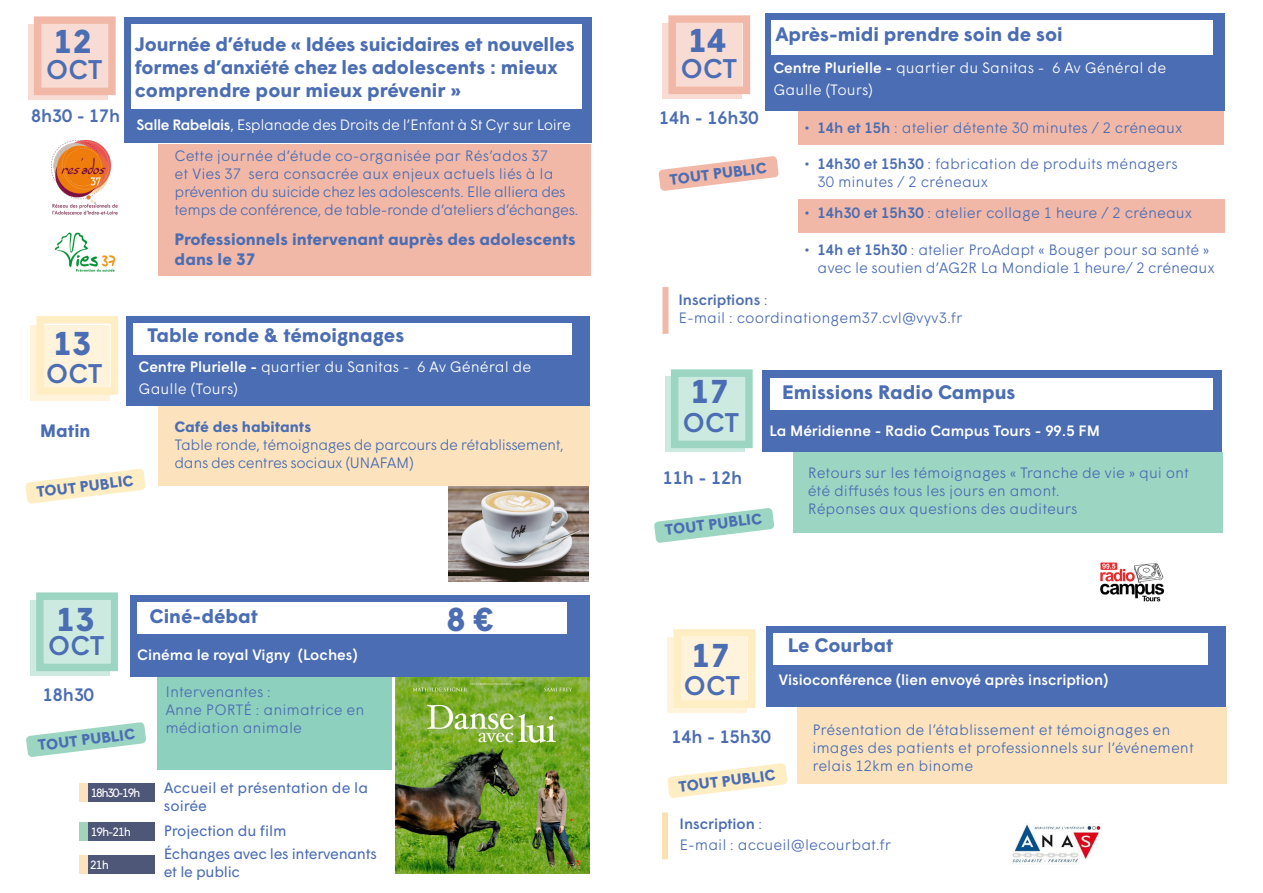
<style>
.page{position:relative;width:1263px;height:893px;background:#fff}
.page>*{position:absolute;margin:0;border:0;box-sizing:border-box;transform-origin:0 0}
.t1{font:700 33px "Wigrum";color:#4b6db3}
.t2{font:500 27px "Wigrum";letter-spacing:.005em;color:#4b6db3}
.t3{font:700 19.5px/23.4px "Wigrum";color:#4b6db3}
.t4{font:500 18px "Wigrum";color:#4b6db3}
.t5{font:700 18px "Wigrum";color:#4b6db3}
.t6{font:700 16.5px/19.5px "Wigrum";color:#4b6db3}
.t7{font:300 15px/18px "Wigrum";color:#4b6db3}
.t8{font:300 15px/18px "Wigrum";letter-spacing:-.03em;color:#4b6db3}
.t9{font:300 15px/21.6px "Wigrum";color:#fff}
.t10{font:500 15px "Wigrum";color:#fff}
.t11{font:700 15px "Wigrum";color:#4b6db3}
.t12{font:300 15px "Wigrum";letter-spacing:-.03em;color:#fff}
.t13{font:15px/18px "Wigrum";letter-spacing:-.02em;color:#4b6db3}
.t14{font:15px/18px "Wigrum";color:#4b6db3}
.t15{font:500 15px "Wigrum";color:#4b6db3}
.t16{font:12px "Wigrum";letter-spacing:-.1em;color:#fff}
.s1{font-weight:500}
.s2{font-weight:300}
</style>
<div class="page">
<div style="left:798px;top:199px;width:426px;height:33px;background:#f2b8a7"></div>
<div style="left:662px;top:23px;width:80px;height:76px;background:#f8dbd3"></div>
<div style="left:668px;top:15px;width:82px;height:79px;border:8px solid #f2b8a7"></div>
<div style="left:765px;top:13px;width:459px;height:97px;background:#4b6db3"></div>
<div style="left:772px;top:20px;width:441px;height:34px;background:#fff"></div>
<div style="left:798px;top:111px;width:425px;height:33px;background:#f2b8a7"></div>
<div style="left:662px;top:287px;width:6px;height:47px;background:#f2b8a7"></div>
<svg style="left:658px;top:156px;width:121px;height:35px"></svg>
<div style="left:794px;top:452px;width:429px;height:81px;background:#9cd5c2"></div>
<div style="left:665px;top:376px;width:79px;height:76px;background:#cdeae0"></div>
<div style="left:671px;top:369px;width:82px;height:79px;border:8px solid #9cd5c2"></div>
<div style="left:763px;top:371px;width:459px;height:81px;background:#4b6db3"></div>
<div style="left:770px;top:378px;width:442px;height:32px;background:#fff"></div>
<svg style="left:654px;top:508px;width:120px;height:35px"></svg>
<img style="left:1100px;top:562px;width:65px;height:40px">
<div style="left:667px;top:637px;width:80px;height:76px;background:#fff4db"></div>
<div style="left:673px;top:629px;width:82px;height:79px;border:8px solid #ffedc4"></div>
<div style="left:797px;top:707px;width:430px;height:77px;background:#fce3bd"></div>
<div style="left:766px;top:626px;width:460px;height:81px;background:#4b6db3"></div>
<div style="left:773px;top:633px;width:435px;height:32px;background:#fff"></div>
<div style="left:662px;top:812px;width:6px;height:47px;background:#fbe0b2"></div>
<svg style="left:667px;top:763px;width:121px;height:35px"></svg>
<img style="left:1012px;top:824px;width:91px;height:41px">
<div style="left:157px;top:677px;width:235px;height:93px;background:#8ed0be"></div>
<img style="left:395px;top:677px;width:195px;height:197px">
<img style="left:449px;top:486px;width:139px;height:95px">
<div style="left:30px;top:325px;width:80px;height:76px;background:#fff4db"></div>
<div style="left:36px;top:316px;width:82px;height:79px;border:8px solid #ffedc4"></div>
<div style="left:158px;top:405px;width:431px;height:81px;background:#fce3bd"></div>
<div style="left:126px;top:316px;width:464px;height:89px;background:#4b6db3"></div>
<div style="left:133px;top:323px;width:438px;height:32px;background:#fff"></div>
<svg style="left:25px;top:469px;width:121px;height:35px"></svg>
<div style="left:30px;top:600px;width:79px;height:76px;background:#cdeae0"></div>
<div style="left:36px;top:592px;width:82px;height:79px;border:8px solid #9cd5c2"></div>
<div style="left:130px;top:595px;width:459px;height:81px;background:#4b6db3"></div>
<div style="left:137px;top:602px;width:430px;height:32px;background:#fff"></div>
<svg style="left:26px;top:722px;width:120px;height:35px"></svg>
<div style="left:158px;top:144px;width:433px;height:132px;background:#f2b8a7"></div>
<div style="left:124px;top:17px;width:468px;height:126px;background:#4b6db3"></div>
<div style="left:131px;top:25px;width:450px;height:84px;background:#fff"></div>
<div style="left:28px;top:24px;width:79px;height:76px;background:#f8dbd3"></div>
<div style="left:34px;top:16px;width:82px;height:79px;border:8px solid #f2b8a7"></div>
<div style="left:79px;top:783px;width:67px;height:18px;background:#fce3bd"></div>
<div style="left:88px;top:783px;width:67px;height:18px;background:#4f5778"></div>
<div style="left:79px;top:822px;width:67px;height:18px;background:#a0d5ba"></div>
<div style="left:88px;top:822px;width:67px;height:18px;background:#4f5778"></div>
<div style="left:79px;top:855px;width:67px;height:19px;background:#fce3bd"></div>
<div style="left:88px;top:855px;width:67px;height:19px;background:#4f5778"></div>
<img style="left:54px;top:232px;width:61px;height:40px">
<img style="left:51px;top:141px;width:67px;height:74px">
<p class="t1" style="left:53px;top:17px;width:40px">12</p>
<p class="t2" style="left:46px;top:49px;width:58px">OCT</p>
<p class="t4" style="left:31px;top:102px;width:91px">8h30 - 17h</p>
<p class="t3" style="left:135px;top:31px;width:441px">Journée d’étude « Idées suicidaires et nouvelles formes d’anxiété chez les adolescents : mieux comprendre pour mieux prévenir »</p>
<p class="t12" style="left:137px;top:113px;width:436px"><span class="s1">Salle Rabelais</span>, Esplanade des Droits de l’Enfant à St Cyr sur Loire</p>
<p class="t8" style="left:175px;top:146px;width:405px">Cette journée d’étude co-organisée par Rés’ados 37<br>et Vies 37 sera consacrée aux enjeux actuels liés à la prévention du suicide chez les adolescents. Elle alliera des temps de conférence, de table-ronde d’ateliers d’échanges.</p>
<p class="t6" style="left:175px;top:229px;width:402px">Professionnels intervenant auprès des adolescents dans le 37</p>
<p class="t1" style="left:53px;top:319px;width:40px">13</p>
<p class="t3" style="left:147px;top:322px;width:258px">Table ronde &amp; témoignages</p>
<p class="t2" style="left:46px;top:353px;width:58px">OCT</p>
<p class="t9" style="left:139px;top:355px;width:394px"><span class="s1">Centre Plurielle -</span> quartier du Sanitas - 6 Av Général de<br>Gaulle (Tours)</p>
<p class="t11" style="left:175px;top:415px;width:138px">Café des habitants</p>
<p class="t8" style="left:175px;top:434px;width:391px">Table ronde, témoignages de parcours de rétablissement, dans des centres sociaux (UNAFAM)</p>
<p class="t5" style="left:40px;top:417px;width:52px">Matin</p>
<p class="t11" style="left:35px;top:481px;width:99px;rotate:-7deg">TOUT PUBLIC</p>
<p class="t1" style="left:56px;top:594px;width:40px">13</p>
<p class="t3" style="left:150px;top:603px;width:110px">Ciné-débat</p>
<p class="t10" style="left:137px;top:644px;width:222px">Cinéma le royal Vigny (Loches)</p>
<p class="t4" style="left:43px;top:681px;width:53px">18h30</p>
<p class="t11" style="left:37px;top:734px;width:99px;rotate:-7deg">TOUT PUBLIC</p>
<p class="t2" style="left:48px;top:625px;width:58px">OCT</p>
<p class="t7" style="left:165px;top:682px;width:107px">Intervenantes :</p>
<p class="t7" style="left:165px;top:700px;width:201px">Anne PORTÉ : animatrice en médiation animale</p>
<p class="t14" style="left:164px;top:778px;width:206px">Accueil et présentation de la soirée</p>
<p class="t16" style="left:91px;top:783px;width:51px">18h30-19h</p>
<p class="t16" style="left:91px;top:822px;width:42px">19h-21h</p>
<p class="t13" style="left:164px;top:820px;width:124px">Projection du film</p>
<p class="t13" style="left:164px;top:844px;width:214px">Échanges avec les intervenants et le public</p>
<p class="t16" style="left:90px;top:856px;width:20px">21h</p>
<p class="t1" style="left:446px;top:594px;width:48px">8 €</p>
<p class="t1" style="left:688px;top:16px;width:40px">14</p>
<p class="t2" style="left:681px;top:48px;width:58px">OCT</p>
<p class="t3" style="left:775px;top:21px;width:289px">Après-midi prendre soin de soi</p>
<p class="t9" style="left:773px;top:56px;width:394px"><span class="s1">Centre Plurielle -</span> quartier du Sanitas - 6 Av Général de<br>Gaulle (Tours)</p>
<p class="t4" style="left:659px;top:104px;width:101px">14h - 16h30</p>
<p class="t11" style="left:668px;top:168px;width:99px;rotate:-7deg">TOUT PUBLIC</p>
<p class="t7" style="left:805px;top:118px;width:379px"><span class="s1">• 14h et 15h</span> : atelier détente 30 minutes / 2 créneaux</p>
<p class="t7" style="left:818px;top:153px;width:361px;text-indent:-13px"><span class="s1">• 14h30 et 15h30</span> : fabrication de produits ménagers<br>30 minutes / 2 créneaux</p>
<p class="t7" style="left:805px;top:203px;width:389px"><span class="s1">• 14h30 et 15h30</span> : atelier collage 1 heure / 2 créneaux</p>
<p class="t7" style="left:818px;top:239px;width:399px;text-indent:-13px"><span class="s1">• 14h et 15h30</span> : atelier ProAdapt « Bouger pour sa santé » avec le soutien d’AG2R La Mondiale 1 heure/ 2 créneaux</p>
<p class="t15" style="left:678px;top:288px;width:91px">Inscriptions <span class="s2">:</span></p>
<p class="t7" style="left:678px;top:307px;width:286px">E-mail : coordinationgem37.cvl@vyv3.fr</p>
<p class="t1" style="left:690px;top:367px;width:40px">17</p>
<p class="t3" style="left:782px;top:379px;width:235px">Emissions Radio Campus</p>
<p class="t10" style="left:770px;top:419px;width:332px">La Méridienne - Radio Campus Tours - 99.5 FM</p>
<p class="t7" style="left:808px;top:462px;width:383px">Retours sur les témoignages « Tranche de vie » qui ont été diffusés tous les jours en amont.</p>
<p class="t7" style="left:808px;top:498px;width:271px">Réponses aux questions des auditeurs</p>
<p class="t2" style="left:683px;top:402px;width:58px">OCT</p>
<p class="t4" style="left:663px;top:464px;width:81px">11h - 12h</p>
<p class="t11" style="left:664px;top:519px;width:99px;rotate:-7deg">TOUT PUBLIC</p>
<p class="t3" style="left:788px;top:632px;width:107px">Le Courbat</p>
<p class="t10" style="left:779px;top:668px;width:331px">Visioconférence (lien envoyé après inscription)</p>
<p class="t7" style="left:812px;top:719px;width:383px">Présentation de l’établissement et témoignages en images des patients et professionnels sur l’événement relais 12km en binome</p>
<p class="t1" style="left:691px;top:630px;width:40px">17</p>
<p class="t2" style="left:684px;top:665px;width:58px">OCT</p>
<p class="t4" style="left:672px;top:723px;width:101px">14h - 15h30</p>
<p class="t11" style="left:677px;top:775px;width:99px;rotate:-7deg">TOUT PUBLIC</p>
<p class="t15" style="left:679px;top:812px;width:85px">Inscription <span class="s2">:</span></p>
<p class="t7" style="left:679px;top:834px;width:213px">E-mail : accueil@lecourbat.fr</p>
</div>
